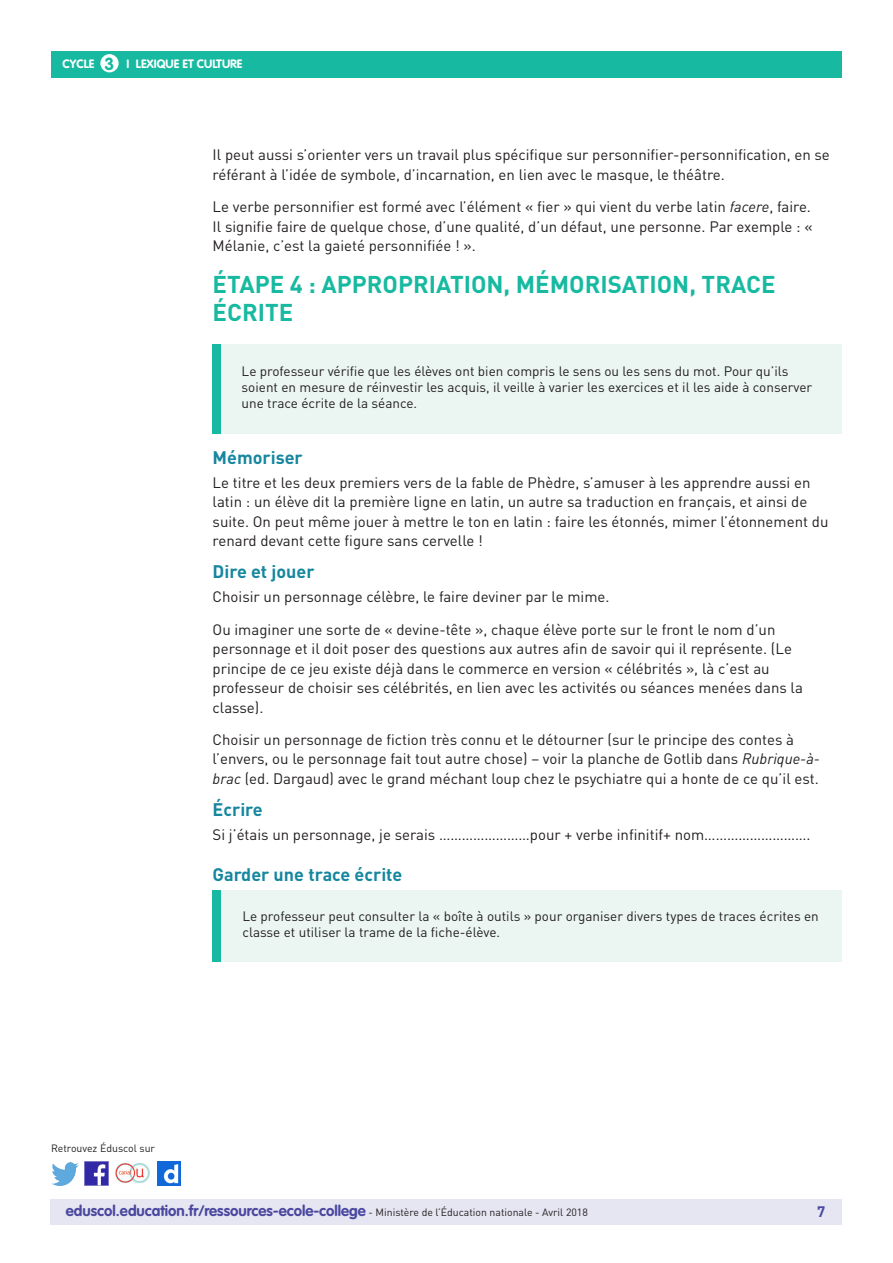
<style>
.page{position:relative;width:893px;height:1263px;background:#fff}
.page>*{position:absolute;margin:0;border:0;box-sizing:border-box;transform-origin:0 0}
._06_Texte_courant{font:700 24px/28.8px "DIN Pro";color:#17baa1}
._04_Titre_de_niveau{font:700 18px "DIN Pro";color:#16879f}
.t1{font:700 17.25px "VAG Rounded Std";color:#17baa1}
._06_Texte_courant-2{font:15px/19.5px "DIN Pro";color:#231f20}
.t2{font:700 15px "VAG Rounded Std";color:#4a489e}
.t3{font:700 15px "DIN Pro";color:#4a489e}
.t4{font:13.5px/16.2px "DIN Pro";color:#231f20}
.t5{font:700 12px "VAG Rounded Std";color:#fff}
.t6{font:10.5px "DIN Pro";color:#231f20}
.s1{font-style:italic}
.s2{font-family:"DIN Pro";font-weight:400;font-size:10.5px;color:#231f20}
</style>
<div class="page">
<div style="left:50px;top:1199px;width:791px;height:26px;background:#e6e5f2"></div>
<div style="left:51px;top:51px;width:791px;height:27px;background:#17baa1"></div>
<div style="left:100px;top:54px;width:19px;height:18px;background:#fff;border-radius:50%"></div>
<img style="left:85px;top:1162px;width:23px;height:23px">
<img style="left:51px;top:1163px;width:28px;height:22px">
<img style="left:158px;top:1162px;width:22px;height:23px">
<img style="left:115px;top:1163px;width:35px;height:20px">
<div style="left:213px;top:890px;width:629px;height:71px;background:#ebf6f3"></div>
<div style="left:213px;top:890px;width:8px;height:71px;background:#17baa1"></div>
<div style="left:212px;top:344px;width:629px;height:89px;background:#ebf6f3"></div>
<div style="left:212px;top:344px;width:8px;height:89px;background:#17baa1"></div>
<p class="t1" style="left:105px;top:53px;width:11px">3</p>
<p class="t5" style="left:63px;top:57px;width:33px">CYCLE</p>
<p class="t5" style="left:127px;top:57px;width:117px">I LEXIQUE ET CULTURE</p>
<p class="_06_Texte_courant-2" style="left:213px;top:145px;width:619px">Il peut aussi s’orienter vers un travail plus spécifique sur personnifier-personnification, en se référant à l’idée de symbole, d’incarnation, en lien avec le masque, le théâtre.</p>
<p class="_06_Texte_courant-2" style="left:213px;top:197px;width:602px;text-align:justify">Le verbe personnifier est formé avec l’élément « fier » qui vient du verbe latin <span class="s1">facere</span>, faire.<br>Il signifie faire de quelque chose, d’une qualité, d’un défaut, une personne. Par exemple : « Mélanie, c’est la gaieté personnifiée ! ».</p>
<p class="_06_Texte_courant" style="left:213px;top:269px;width:564px">ÉTAPE 4 : APPROPRIATION, MÉMORISATION, TRACE<br>ÉCRITE</p>
<p class="t4" style="left:242px;top:363px;width:572px">Le professeur vérifie que les élèves ont bien compris le sens ou les sens du mot. Pour qu’ils soient en mesure de réinvestir les acquis, il veille à varier les exercices et il les aide à conserver une trace écrite de la séance.</p>
<p class="_04_Titre_de_niveau" style="left:213px;top:445px;width:92px">Mémoriser</p>
<p class="_06_Texte_courant-2" style="left:213px;top:472px;width:617px">Le titre et les deux premiers vers de la fable de Phèdre, s’amuser à les apprendre aussi en latin : un élève dit la première ligne en latin, un autre sa traduction en français, et ainsi de suite. On peut même jouer à mettre le ton en latin : faire les étonnés, mimer l’étonnement du renard devant cette figure sans cervelle !</p>
<p class="_04_Titre_de_niveau" style="left:213px;top:560px;width:103px">Dire et jouer</p>
<p class="_06_Texte_courant-2" style="left:213px;top:587px;width:398px">Choisir un personnage célèbre, le faire deviner par le mime.</p>
<p class="_06_Texte_courant-2" style="left:213px;top:619px;width:592px">Ou imaginer une sorte de « devine-tête », chaque élève porte sur le front le nom d’un personnage et il doit poser des questions aux autres afin de savoir qui il représente. (Le principe de ce jeu existe déjà dans le commerce en version « célébrités », là c’est au professeur de choisir ses célébrités, en lien avec les activités ou séances menées dans la classe).</p>
<p class="_06_Texte_courant-2" style="left:213px;top:729px;width:609px">Choisir un personnage de fiction très connu et le détourner (sur le principe des contes à l’envers, ou le personnage fait tout autre chose) – voir la planche de Gotlib dans <span class="s1">Rubrique-à&shy;brac</span> (ed. Dargaud) avec le grand méchant loup chez le psychiatre qui a honte de ce qu’il est.</p>
<p class="_04_Titre_de_niveau" style="left:213px;top:798px;width:52px">Écrire</p>
<p class="_06_Texte_courant-2" style="left:213px;top:824px;width:599px">Si j’étais un personnage, je serais ……………………pour + verbe infinitif+ nom……………………….</p>
<p class="_04_Titre_de_niveau" style="left:213px;top:862px;width:191px">Garder une trace écrite</p>
<p class="t4" style="left:242px;top:908px;width:578px">Le professeur peut consulter la « boîte à outils » pour organiser divers types de traces écrites en classe et utiliser la trame de la fiche-élève.</p>
<p class="t6" style="left:51px;top:1141px;width:106px">Retrouvez Éduscol sur</p>
<p class="t2" style="left:66px;top:1202px;width:523px">eduscol.education.fr/ressources-ecole-college <span class="s2">- Ministère de l’Éducation nationale - Avril 2018</span></p>
<p class="t3" style="left:817px;top:1201px;width:10px">7</p>
</div>
